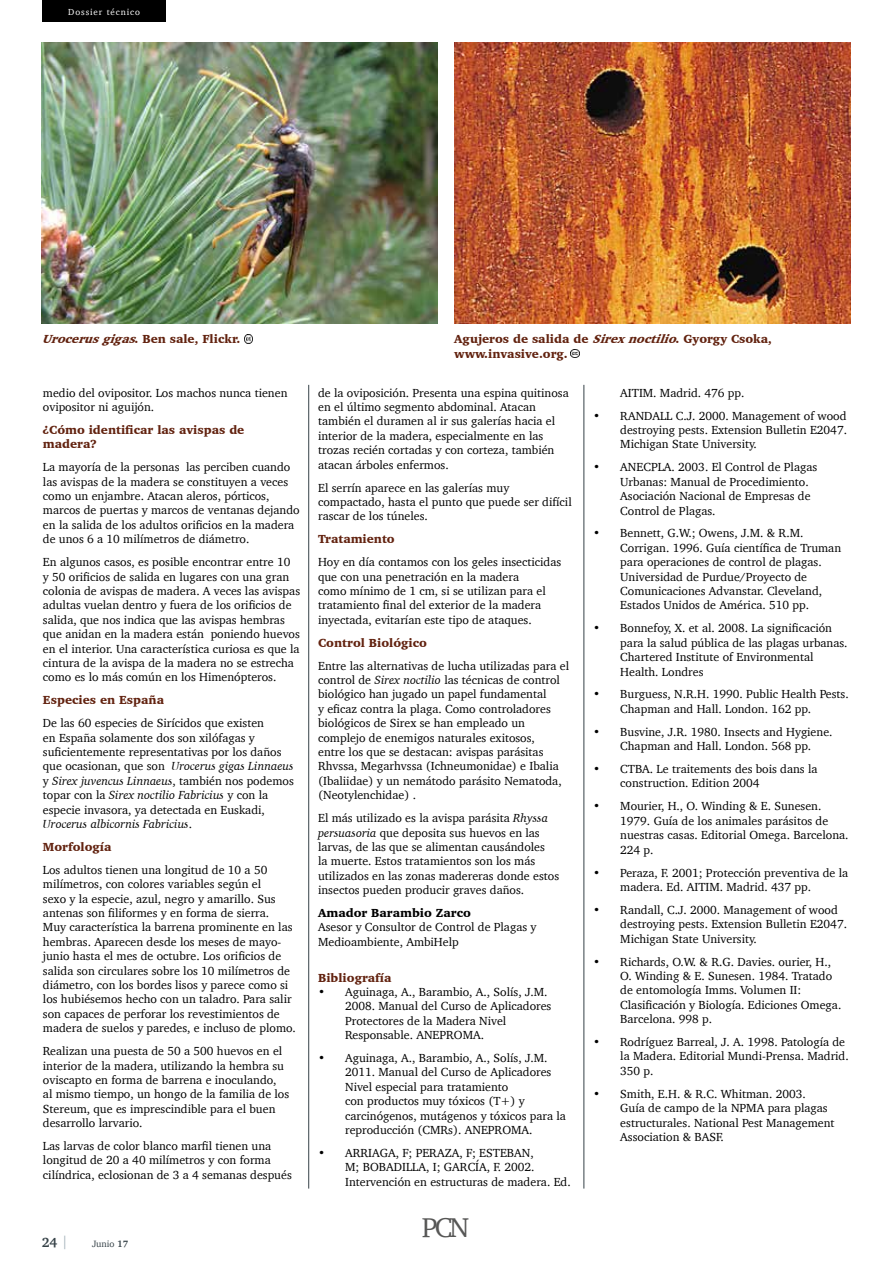
<style>
.page{position:relative;width:893px;height:1263px;background:#fff}
.page>*{position:absolute;margin:0;border:0;box-sizing:border-box;transform-origin:0 0}
.t1{font:27.75px "Charter";color:#575756}
.t2{font:700 13.5px "Charter";color:#364248}
.t3{font:12px/14.4px "Charter";color:#000}
.t4{font:900 12px/14.4px "Charter";color:#62220f}
.t5{font:900 12px "Charter";color:#000}
.t6{font:9.3px "Charter";color:#364248}
.t7{font:9px "Charter";letter-spacing:.1em;color:#fff}
.s1{font-style:italic}
.s2{font-weight:400;color:#a5b3bb}
.s3{font-weight:700}
</style>
<div class="page">
<img style="left:42px;top:43px;width:396px;height:281px">
<img style="left:454px;top:43px;width:396px;height:281px">
<hr style="left:584px;top:385px;width:1px;height:803px;background:#364248">
<hr style="left:308px;top:385px;width:1px;height:803px;background:#364248">
<svg style="left:244px;top:335px;width:9px;height:8px"></svg>
<svg style="left:571px;top:349px;width:9px;height:9px"></svg>
<div style="left:43px;top:0;width:123px;height:22px;background:#000"></div>
<p class="t7" style="left:68px;top:4px;width:73px">Dossier técnico</p>
<p class="t4" style="left:42px;top:332px;width:200px"><span class="s1">Urocerusgigas</span>. B e n s a l e , F l i c k r.</p>
<p class="t4" style="left:454px;top:332px;width:319px">Agujeros de salida de <span class="s1">Sirexnoctilio</span>. Gyorgy Csoka, www.invasive.org.</p>
<p class="t3" style="left:43px;top:385px;width:246px">medio del ovipositor. Los machos nunca tienen ovipositor ni aguijón.</p>
<p class="t4" style="left:43px;top:422px;width:203px">¿Cómo identificar las avispas de madera?</p>
<p class="t3" style="left:43px;top:460px;width:258px">La mayoría de la personas las perciben cuando las avispas de la madera se constituyen a veces como un enjambre. Atacan aleros, pórticos, marcos de puertas y marcos de ventanas dejando en la salida de los adultos orificios en la madera de unos 6 a 10 milímetros de diámetro.</p>
<p class="t3" style="left:43px;top:555px;width:259px">En algunos casos, es posible encontrar entre 10<br>y 50 orificios de salida en lugares con una gran colonia de avispas de madera. A veces las avispas adultas vuelan dentro y fuera de los orificios de salida, que nos indica que las avispas hembras que anidan en la madera están poniendo huevos en el interior. Una característica curiosa es que la cintura de la avispa de la madera no se estrecha como es lo más común en los Himenópteros.</p>
<p class="t4" style="left:43px;top:693px;width:123px">Especies en España</p>
<p class="t3" style="left:43px;top:716px;width:252px">De las 60 especies de Sirícidos que existen<br>en España solamente dos son xilófagas y suficientemente representativas por los daños que ocasionan, que son <span class="s1">Urocerus gigas Linnaeus </span>y <span class="s1">Sirex juvencus Linnaeus</span>, también nos podemos topar con la <span class="s1">Sirex noctilio Fabricius</span> y con la especie invasora, ya detectada en Euskadi, <span class="s1">Urocerus albicornis Fabricius</span>.</p>
<p class="t4" style="left:43px;top:839px;width:70px">Morfología</p>
<p class="t3" style="left:43px;top:862px;width:254px">Los adultos tienen una longitud de 10 a 50 milímetros, con colores variables según el<br>sexo y la especie, azul, negro y amarillo. Sus antenas son filiformes y en forma de sierra.<br>Muy característica la barrena prominente en las hembras. Aparecen desde los meses de mayo&shy;junio hasta el mes de octubre. Los orificios de salida son circulares sobre los 10 milímetros de diámetro, con los bordes lisos y parece como si los hubiésemos hecho con un taladro. Para salir son capaces de perforar los revestimientos de madera de suelos y paredes, e incluso de plomo.</p>
<p class="t3" style="left:43px;top:1044px;width:248px">Realizan una puesta de 50 a 500 huevos en el interior de la madera, utilizando la hembra su oviscapto en forma de barrena e inoculando,<br>al mismo tiempo, un hongo de la familia de los Stereum, que es imprescindible para el buen desarrollo larvario.</p>
<p class="t3" style="left:43px;top:1138px;width:250px">Las larvas de color blanco marfil tienen una longitud de 20 a 40 milímetros y con forma cilíndrica, eclosionan de 3 a 4 semanas después</p>
<p class="t2" style="left:42px;top:1231px;width:28px">24 <span class="s2">|</span></p>
<p class="t6" style="left:92px;top:1236px;width:38px">Junio <span class="s3">17</span></p>
<p class="t3" style="left:318px;top:385px;width:252px">de la oviposición. Presenta una espina quitinosa en el último segmento abdominal. Atacan también el duramen al ir sus galerías hacia el interior de la madera, especialmente en las trozas recién cortadas y con corteza, también atacan árboles enfermos.</p>
<p class="t3" style="left:318px;top:480px;width:255px">El serrín aparece en las galerías muy compactado, hasta el punto que puede ser difícil rascar de los túneles.</p>
<p class="t4" style="left:318px;top:532px;width:78px">Tratamiento</p>
<p class="t3" style="left:318px;top:555px;width:245px">Hoy en día contamos con los geles insecticidas que con una penetración en la madera<br>como mínimo de 1 cm, si se utilizan para el tratamiento final del exterior de la madera inyectada, evitarían este tipo de ataques.</p>
<p class="t4" style="left:318px;top:635px;width:110px">Control Biológico</p>
<p class="t3" style="left:318px;top:658px;width:252px">Entre las alternativas de lucha utilizadas para el control de <span class="s1">Sirex noctilio</span> las técnicas de control biológico han jugado un papel fundamental<br>y eficaz contra la plaga. Como controladores biológicos de Sirex se han empleado un complejo de enemigos naturales exitosos,<br>entre los que se destacan: avispas parásitas Rhvssa, Megarhvssa (Ichneumonidae) e Ibalia (Ibaliidae) y un nemátodo parásito Nematoda, (Neotylenchidae) .</p>
<p class="t3" style="left:318px;top:811px;width:242px">El más utilizado es la avispa parásita <span class="s1">Rhyssa persuasoria</span> que deposita sus huevos en las larvas, de las que se alimentan causándoles<br>la muerte. Estos tratamientos son los más utilizados en las zonas madereras donde estos insectos pueden producir graves daños.</p>
<p class="t5" style="left:318px;top:905px;width:154px">Amador Barambio Zarco</p>
<p class="t3" style="left:318px;top:920px;width:220px">Asesor y Consultor de Control de Plagas y<br>Medioambiente, AmbiHelp</p>
<p class="t4" style="left:318px;top:970px;width:75px">Bibliografía</p>
<p class="t3" style="left:345px;top:984px;width:208px;text-indent:-27px">• Aguinaga, A., Barambio, A., Solís, J.M.<br>2008. Manual del Curso de Aplicadores Protectores de la Madera Nivel Responsable. ANEPROMA.</p>
<p class="t3" style="left:345px;top:1050px;width:222px;text-indent:-27px">• Aguinaga, A., Barambio, A., Solís, J.M.<br>2011. Manual del Curso de Aplicadores Nivel especial para tratamiento<br>con productos muy tóxicos (T+) y carcinógenos, mutágenos y tóxicos para la reproducción (CMRs). ANEPROMA.</p>
<p class="t3" style="left:345px;top:1145px;width:227px;text-indent:-27px">• ARRIAGA, F; PERAZA, F; ESTEBAN,<br>M; BOBADILLA, I; GARCÍA, F. 2002.<br>Intervención en estructuras de madera. Ed.</p>
<h1 class="t1" style="left:422px;top:1203px;width:49px">PCN</h1>
<p class="t3" style="left:620px;top:385px;width:126px">AITIM. Madrid. 476 pp.</p>
<p class="t3" style="left:620px;top:408px;width:228px;text-align:justify;text-indent:-27px">• RANDALL C.J. 2000. Management of wood destroying pests. Extension Bulletin E2047.<br>Michigan State University.</p>
<p class="t3" style="left:620px;top:460px;width:198px;text-indent:-27px">• ANECPLA. 2003. El Control de Plagas<br>Urbanas: Manual de Procedimiento.<br>Asociación Nacional de Empresas de<br>Control de Plagas.</p>
<p class="t3" style="left:620px;top:526px;width:222px;text-indent:-27px">• Bennett, G.W.; Owens, J.M. &amp; R.M.<br>Corrigan. 1996. Guía científica de Truman para operaciones de control de plagas.<br>Universidad de Purdue/Proyecto de Comunicaciones Advanstar. Cleveland, Estados Unidos de América. 510 pp.</p>
<p class="t3" style="left:620px;top:621px;width:229px;text-indent:-27px">• Bonnefoy, X. et al. 2008. La significación para la salud pública de las plagas urbanas.<br>Chartered Institute of Environmental Health. Londres</p>
<p class="t3" style="left:620px;top:687px;width:230px;text-indent:-27px">• Burguess, N.R.H. 1990. Public Health Pests.<br>Chapman and Hall. London. 162 pp.</p>
<p class="t3" style="left:593px;top:724px;width:241px;text-align:center">• Busvine, J.R. 1980. Insects and Hygiene.<br>Chapman and Hall. London. 568 pp.</p>
<p class="t3" style="left:620px;top:762px;width:199px;text-indent:-27px">• CTBA. Le traitements des bois dans la construction. Edition 2004</p>
<p class="t3" style="left:620px;top:799px;width:230px;text-indent:-27px">• Mourier, H., O. Winding &amp; E. Sunesen.<br>1979. Guía de los animales parásitos de nuestras casas. Editorial Omega. Barcelona.<br>224 p.</p>
<p class="t3" style="left:620px;top:865px;width:229px;text-indent:-27px">• Peraza, F. 2001; Protección preventiva de la madera. Ed. AITIM. Madrid. 437 pp.</p>
<p class="t3" style="left:620px;top:902px;width:228px;text-indent:-27px">• Randall, C.J. 2000. Management of wood destroying pests. Extension Bulletin E2047.<br>Michigan State University.</p>
<p class="t3" style="left:620px;top:954px;width:223px;text-indent:-27px">• Richards, O.W. &amp; R.G. Davies. ourier, H., O. Winding &amp; E. Sunesen. 1984. Tratado de entomología Imms. Volumen II:<br>Clasificación y Biología. Ediciones Omega.<br>Barcelona. 998 p.</p>
<p class="t3" style="left:620px;top:1034px;width:230px;text-indent:-27px">• Rodríguez Barreal, J. A. 1998. Patología de la Madera. Editorial Mundi-Prensa. Madrid.<br>350 p.</p>
<p class="t3" style="left:620px;top:1086px;width:216px;text-indent:-27px">• Smith, E.H. &amp; R.C. Whitman. 2003.<br>Guía de campo de la NPMA para plagas estructurales. National Pest Management<br>Association &amp; BASF.</p>
</div>
